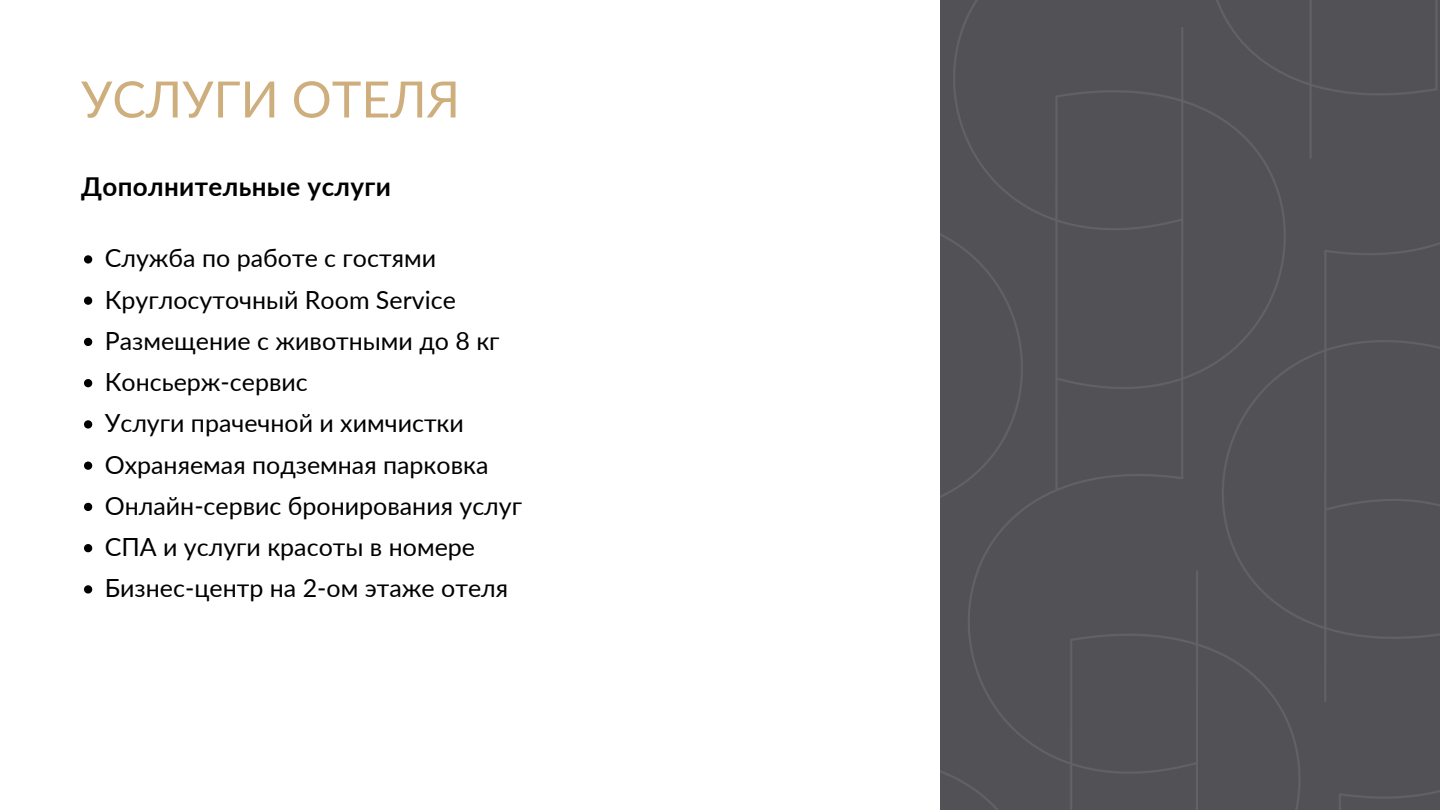
<style>
.page{position:relative;width:1440px;height:810px;background:#fff}
.page>*{position:absolute;margin:0;border:0;box-sizing:border-box;transform-origin:0 0}
.t1{font:50.1px "Lato";color:#ceae7d}
.t2{font:700 26px "Lato";letter-spacing:.015em;color:#000}
.t3{font:25px/41.2px "Lato";color:#000}
</style>
<div class="page">
<svg style="left:84px;top:255px;width:8px;height:9px"></svg>
<svg style="left:84px;top:297px;width:8px;height:8px"></svg>
<svg style="left:84px;top:338px;width:8px;height:8px"></svg>
<svg style="left:84px;top:379px;width:8px;height:8px"></svg>
<svg style="left:84px;top:420px;width:8px;height:9px"></svg>
<svg style="left:84px;top:462px;width:8px;height:8px"></svg>
<svg style="left:84px;top:503px;width:8px;height:8px"></svg>
<svg style="left:84px;top:544px;width:8px;height:8px"></svg>
<svg style="left:84px;top:585px;width:8px;height:9px"></svg>
<div style="left:940px;top:0;width:500px;height:810px;background:#525156"></div>
<h1 class="t1" style="left:81px;top:68px;width:381px">УСЛУГИ ОТЕЛЯ</h1>
<p class="t2" style="left:81px;top:171px;width:312px">Дополнительные услуги</p>
<p class="t3" style="left:105px;top:237px;width:419px">Служба по работе с гостями<br>Круглосуточный Room Service<br>Размещение с животными до 8 кг<br>Консьерж-сервис<br>Услуги прачечной и химчистки<br>Охраняемая подземная парковка<br>Онлайн-сервис бронирования услуг<br>СПА и услуги красоты в номере<br>Бизнес-центр на 2-ом этаже отеля</p>
</div>
